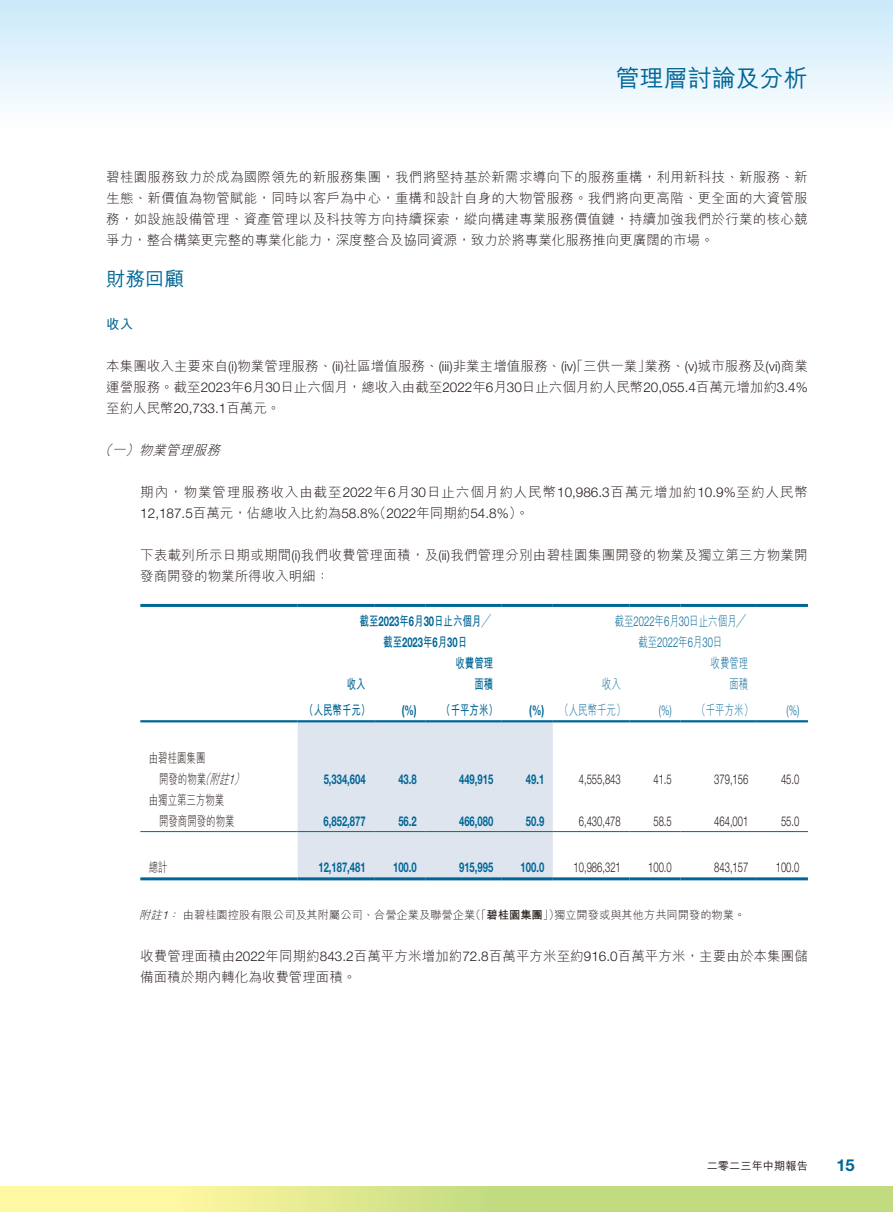
<style>
.page{position:relative;width:893px;height:1212px;background:#fff}
.page>*{position:absolute;margin:0;border:0;box-sizing:border-box;transform-origin:0 0}
.t1{font:500 24px "M Hei HK";color:#006696}
.t2{font:500 19.5px "M Hei HK";color:#006696}
.t3{font:700 16.5px "Helvetica Neue LT Std";color:#006696}
.t4{font:300 13.5px/21px "M Hei HK";color:#231916;text-align:justify}
.t5{font:700 13.5px "Helvetica Neue LT Std";color:#006696;scale:.7 1}
.t6{font:300 13.5px "Helvetica Neue LT Std";color:#231916;scale:.7 1}
.t7{font:300 13.5px/21px "M Hei HK";letter-spacing:.02em;color:#231916}
.t8{font:300 13.5px "M Hei HK";letter-spacing:.07em;color:#231916}
.t9{font:300 13.5px/21px "M Hei HK";color:#006696;text-align:right;scale:.7 1}
.t10{font:300 13.5px "Helvetica Neue LT Std";color:#231916}
.t11{font:700 13.5px/21px "M Hei HK";color:#006696;text-align:right;scale:.7 1}
.t12{font:300 13.5px/21px "M Hei HK";color:#231916;scale:.7 1}
.t13{font:300 13.5px "Helvetica Neue LT Std";color:#006696;scale:.7 1}
.t14{font:italic 300 13.5px "M Hei HK";color:#231916}
.t15{font:700 13.5px "M Hei HK";color:#006696}
.t16{font:300 11.25px "M Hei HK";color:#231916}
.t17{font:500 11.25px "M Hei HK";color:#231916}
.s1{font-family:"Helvetica Neue LT Std"}
.s2{font-family:"M Hei HK"}
.s3{font-style:italic}
.s4{font-family:"Helvetica Neue LT Std";font-style:italic}
.s5{font-family:"Helvetica Neue LT Std";font-weight:700}
.s6{font-weight:700}
</style>
<div class="page">
<div style="left:0;top:0;width:893px;height:138px;background:linear-gradient(to bottom,#cae9fa,#fff)"></div>
<svg style="left:0;top:1186px;width:893px;height:26px;background:#d9e58d"></svg>
<div style="left:298px;top:722px;width:255px;height:155px;background:#dfe5ef"></div>
<hr style="left:553px;top:604px;width:76px;height:3px;background:#006696">
<hr style="left:629px;top:604px;width:51px;height:3px;background:#006696">
<hr style="left:680px;top:604px;width:77px;height:3px;background:#006696">
<hr style="left:757px;top:604px;width:51px;height:3px;background:#006696">
<hr style="left:140px;top:604px;width:158px;height:3px;background:#006696">
<hr style="left:140px;top:720px;width:158px;height:2px;background:#006696">
<hr style="left:298px;top:720px;width:76px;height:2px;background:#006696">
<hr style="left:374px;top:720px;width:51px;height:2px;background:#006696">
<hr style="left:425px;top:720px;width:77px;height:2px;background:#006696">
<hr style="left:502px;top:720px;width:51px;height:2px;background:#006696">
<hr style="left:553px;top:720px;width:76px;height:2px;background:#006696">
<hr style="left:629px;top:720px;width:51px;height:2px;background:#006696">
<hr style="left:680px;top:720px;width:77px;height:2px;background:#006696">
<hr style="left:757px;top:720px;width:51px;height:2px;background:#006696">
<hr style="left:298px;top:604px;width:76px;height:3px;background:#006696">
<hr style="left:374px;top:604px;width:51px;height:3px;background:#006696">
<hr style="left:425px;top:604px;width:77px;height:3px;background:#006696">
<hr style="left:502px;top:604px;width:51px;height:3px;background:#006696">
<hr style="left:140px;top:831px;width:158px;height:1px;background:#006696">
<hr style="left:298px;top:831px;width:76px;height:1px;background:#006696">
<hr style="left:374px;top:831px;width:51px;height:1px;background:#006696">
<hr style="left:425px;top:831px;width:77px;height:1px;background:#006696">
<hr style="left:502px;top:831px;width:51px;height:1px;background:#006696">
<hr style="left:553px;top:831px;width:76px;height:1px;background:#006696">
<hr style="left:629px;top:831px;width:51px;height:1px;background:#006696">
<hr style="left:680px;top:831px;width:77px;height:1px;background:#006696">
<hr style="left:757px;top:831px;width:51px;height:1px;background:#006696">
<hr style="left:140px;top:877px;width:158px;height:3px;background:#006696">
<hr style="left:298px;top:877px;width:76px;height:3px;background:#006696">
<hr style="left:374px;top:877px;width:51px;height:3px;background:#006696">
<hr style="left:425px;top:877px;width:77px;height:3px;background:#006696">
<hr style="left:502px;top:877px;width:51px;height:3px;background:#006696">
<hr style="left:553px;top:877px;width:76px;height:3px;background:#006696">
<hr style="left:629px;top:877px;width:51px;height:3px;background:#006696">
<hr style="left:680px;top:877px;width:77px;height:3px;background:#006696">
<hr style="left:757px;top:877px;width:51px;height:3px;background:#006696">
<h1 class="t1" style="left:616px;top:61px;width:193px">管理層討論及分析</h1>
<p class="t4" style="left:106px;top:166px;width:703px">碧桂園服務致力於成為國際領先的新服務集團，我們將堅持基於新需求導向下的服務重構，利用新科技、新服務、新生態、新價值為物管賦能，同時以客戶為中心，重構和設計自身的大物管服務。我們將向更高階、更全面的大資管服務，如設施設備管理、資產管理以及科技等方向持續探索，縱向構建專業服務價值鏈，持續加強我們於行業的核心競爭力，整合構築更完整的專業化能力，深度整合及協同資源，致力於將專業化服務推向更廣闊的市場。</p>
<h2 class="t2" style="left:106px;top:265px;width:79px">財務回顧</h2>
<p class="t15" style="left:106px;top:314px;width:28px">收入</p>
<p class="t4" style="left:106px;top:355px;width:703px">本集團收入主要來自<span class="s1">(i)</span>物業管理服務、<span class="s1">(ii)</span>社區增值服務、<span class="s1">(iii)</span>非業主增值服務、<span class="s1">(iv)</span>「三供一業」業務、<span class="s1">(v)</span>城市服務及<span class="s1">(vi)</span>商業運營服務。截至<span class="s1">2023</span>年<span class="s1">6</span>月<span class="s1">30</span>日止六個月，總收入由截至<span class="s1">2022</span>年<span class="s1">6</span>月<span class="s1">30</span>日止六個月約人民幣<span class="s1">20,055.4</span>百萬元增加約<span class="s1">3.4%</span>至約人民幣<span class="s1">20,733.1</span>百萬元。</p>
<p class="t14" style="left:98px;top:441px;width:128px">（一）物業管理服務</p>
<p class="t8" style="left:140px;top:483px;width:669px">期內，物業管理服務收入由截至<span class="s1">2022</span>年<span class="s1">6</span>月<span class="s1">30</span>日止六個月約人民幣<span class="s1">10,986.3</span>百萬元增加約<span class="s1">10.9%</span>至約人民幣</p>
<p class="t10" style="left:140px;top:505px;width:390px">12,187.5<span class="s2">百萬元，佔總收入比約為</span>58.8%<span class="s2">（</span>2022<span class="s2">年同期約</span>54.8%<span class="s2">）。</span></p>
<p class="t7" style="left:140px;top:544px;width:669px">下表載列所示日期或期間<span class="s1">(i)</span>我們收費管理面積，及<span class="s1">(ii)</span>我們管理分別由碧桂園集團開發的物業及獨立第三方物業開發商開發的物業所得收入明細：</p>
<p class="t11" style="left:360px;top:610px;width:189px">截至<span class="s1">2023</span>年<span class="s1">6</span>月<span class="s1">30</span>日止六個月╱</p>
<p class="t5" style="left:383px;top:634px;width:122px"><span class="s2">截至</span>2023<span class="s2">年</span>6<span class="s2">月</span>30<span class="s2">日</span></p>
<p class="t9" style="left:615px;top:610px;width:189px">截至<span class="s1">2022</span>年<span class="s1">6</span>月<span class="s1">30</span>日止六個月╱</p>
<p class="t13" style="left:638px;top:634px;width:122px"><span class="s2">截至</span>2022<span class="s2">年</span>6<span class="s2">月</span>30<span class="s2">日</span></p>
<p class="t11" style="left:347px;top:673px;width:29px">收入</p>
<p class="t11" style="left:455px;top:652px;width:56px">收費管理面積</p>
<p class="t9" style="left:602px;top:673px;width:28px">收入</p>
<p class="t9" style="left:711px;top:652px;width:55px">收費管理面積</p>
<p class="t12" style="left:159px;top:747px;width:129px;text-indent:-10px">由碧桂園集團<br>開發的物業<span class="s3">（附註</span><span class="s4">1</span><span class="s3">）</span></p>
<p class="t12" style="left:159px;top:789px;width:110px;text-indent:-10px">由獨立第三方物業開發商開發的物業</p>
<p class="t11" style="left:304px;top:698px;width:96px">（人民幣千元）</p>
<p class="t5" style="left:402px;top:702px;width:23px">(%)</p>
<p class="t11" style="left:441px;top:698px;width:83px">（千平方米）</p>
<p class="t9" style="left:529px;top:699px;width:139px"><span class="s5">(%)</span> （人民幣千元）</p>
<p class="t13" style="left:659px;top:702px;width:20px">(%)</p>
<p class="t9" style="left:696px;top:699px;width:83px">（千平方米）</p>
<p class="t13" style="left:786px;top:702px;width:20px">(%)</p>
<p class="t5" style="left:324px;top:770px;width:62px">5,334,604</p>
<p class="t5" style="left:398px;top:770px;width:28px">43.8</p>
<p class="t5" style="left:459px;top:770px;width:50px">449,915</p>
<p class="t5" style="left:526px;top:770px;width:28px">49.1</p>
<p class="t6" style="left:579px;top:771px;width:62px">4,555,843</p>
<p class="t6" style="left:653px;top:771px;width:28px">41.5</p>
<p class="t6" style="left:714px;top:771px;width:50px">379,156</p>
<p class="t6" style="left:781px;top:771px;width:28px">45.0</p>
<p class="t5" style="left:324px;top:812px;width:62px">6,852,877</p>
<p class="t5" style="left:398px;top:812px;width:28px">56.2</p>
<p class="t5" style="left:459px;top:812px;width:50px">466,080</p>
<p class="t5" style="left:526px;top:812px;width:28px">50.9</p>
<p class="t6" style="left:579px;top:813px;width:62px">6,430,478</p>
<p class="t6" style="left:653px;top:813px;width:28px">58.5</p>
<p class="t6" style="left:714px;top:813px;width:50px">464,001</p>
<p class="t6" style="left:781px;top:813px;width:28px">55.0</p>
<p class="t12" style="left:149px;top:856px;width:28px">總計</p>
<p class="t5" style="left:318px;top:859px;width:69px">12,187,481</p>
<p class="t5" style="left:393px;top:859px;width:35px">100.0</p>
<p class="t5" style="left:459px;top:859px;width:50px">915,995</p>
<p class="t5" style="left:521px;top:859px;width:35px">100.0</p>
<p class="t6" style="left:573px;top:859px;width:69px">10,986,321</p>
<p class="t6" style="left:648px;top:859px;width:35px">100.0</p>
<p class="t6" style="left:714px;top:859px;width:50px">843,157</p>
<p class="t6" style="left:776px;top:859px;width:35px">100.0</p>
<p class="t16" style="left:139px;top:907px;width:608px"><span class="s3">附註</span><span class="s4">1</span><span class="s3">：</span>由碧桂園控股有限公司及其附屬公司、合營企業及聯營企業（「<span class="s6">碧桂園集團</span>」）獨立開發或與其他方共同開發的物業。</p>
<p class="t4" style="left:140px;top:945px;width:669px">收費管理面積由<span class="s1">2022</span>年同期約<span class="s1">843.2</span>百萬平方米增加約<span class="s1">72.8</span>百萬平方米至約<span class="s1">916.0</span>百萬平方米，主要由於本集團儲備面積於期內轉化為收費管理面積。</p>
<p class="t17" style="left:707px;top:1158px;width:103px">二零二三年中期報告</p>
<p class="t3" style="left:836px;top:1155px;width:20px">15</p>
</div>
